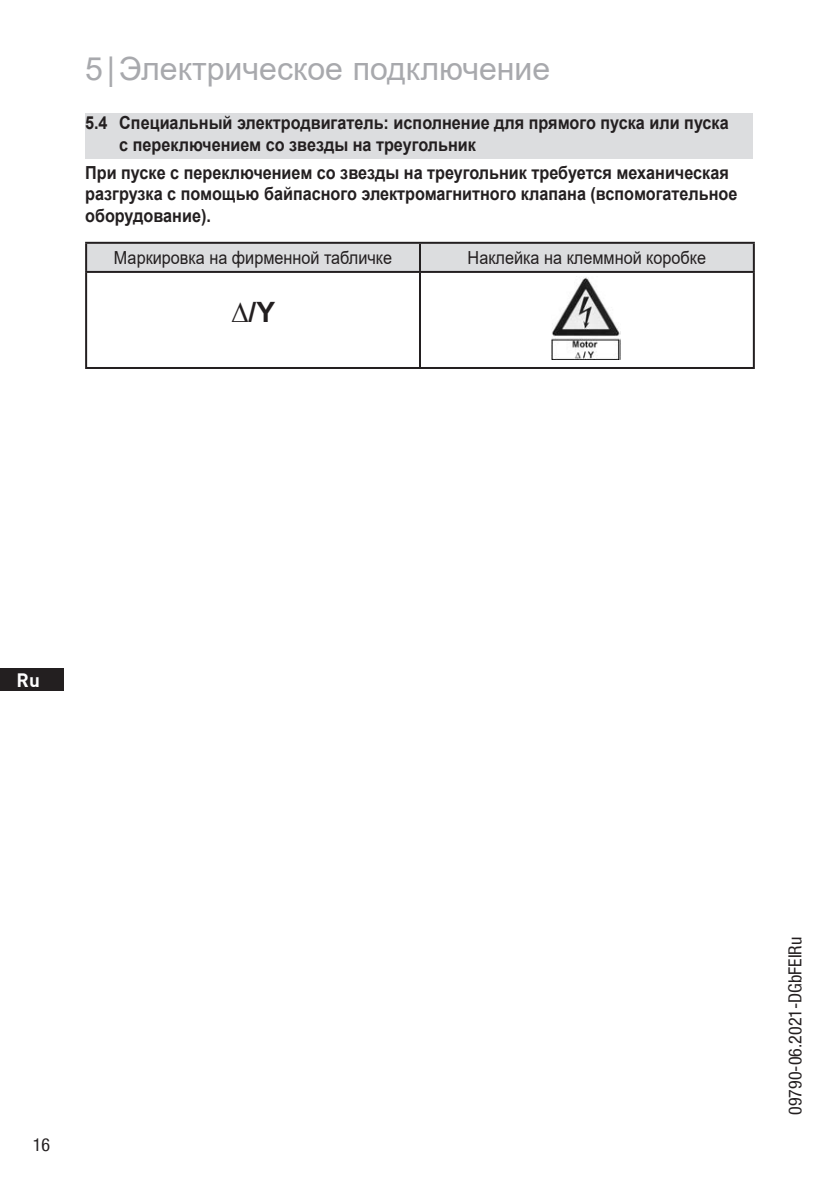
<style>
.page{position:relative;width:840px;height:1191px;background:#fff}
.page>*{position:absolute;margin:0;border:0;box-sizing:border-box;transform-origin:0 0}
.Head_dt_DIN_bold{font:32px "Arial";color:#a8a9ad}
.t1{font:700 28px "Arial";color:#231f20}
.t2{font:700 19px "DIN";color:#fff}
.t3{font:700 18px/21.6px "Arial";color:#231f20;scale:.9 1}
.t4{font:18px "Arial";color:#231f20;scale:.9 1}
.t5{font:condensed 18px "Helvetica Neue LT";color:#231f20}
</style>
<div class="page">
<div style="left:0;top:668px;width:63px;height:23px;background:#231f20"></div>
<div style="left:85px;top:113px;width:667px;height:46px;background:#dcdddf"></div>
<div style="left:87px;top:244px;width:665px;height:27px;background:#dcdddf"></div>
<hr style="left:85px;top:242px;width:335px;height:2px;background:#231f20">
<hr style="left:85px;top:244px;width:2px;height:27px;background:#231f20">
<hr style="left:420px;top:242px;width:334px;height:2px;background:#231f20">
<hr style="left:419px;top:244px;width:2px;height:27px;background:#231f20">
<hr style="left:752px;top:244px;width:2px;height:27px;background:#231f20">
<hr style="left:85px;top:271px;width:335px;height:2px;background:#231f20">
<hr style="left:85px;top:273px;width:2px;height:94px;background:#231f20">
<hr style="left:420px;top:271px;width:334px;height:2px;background:#231f20">
<hr style="left:419px;top:273px;width:2px;height:94px;background:#231f20">
<hr style="left:752px;top:273px;width:2px;height:94px;background:#231f20">
<hr style="left:85px;top:367px;width:335px;height:2px;background:#231f20">
<hr style="left:420px;top:367px;width:334px;height:2px;background:#231f20">
<img style="left:551px;top:277px;width:69px;height:82px">
<p class="Head_dt_DIN_bold" style="left:85px;top:46px;width:466px">5|Электрическое подключение</p>
<p class="t3" style="left:119px;top:112px;width:678px;text-indent:-34px">5.4 Специальный электродвигатель: исполнение для прямого пуска или пуска с переключением со звезды на треугольник</p>
<p class="t3" style="left:85px;top:162px;width:725px">При пуске с переключением со звезды на треугольник требуется механическая разгрузка с помощью байпасного электромагнитного клапана (вспомогательное оборудование).</p>
<p class="t4" style="left:114px;top:245px;width:310px">Маркировка на фирменной табличке</p>
<p class="t4" style="left:467px;top:245px;width:266px">Наклейка на клеммной коробке</p>
<p class="t1" style="left:231px;top:292px;width:45px">∆/Y</p>
<p class="t2" style="left:17px;top:667px;width:25px">Ru</p>
<p class="t5" style="left:33px;top:1134px;width:19px">16</p>
<p class="t5" style="left:784px;top:1114px;width:179px;rotate:-90deg">09790-06.2021-DGbFEIRu</p>
</div>
